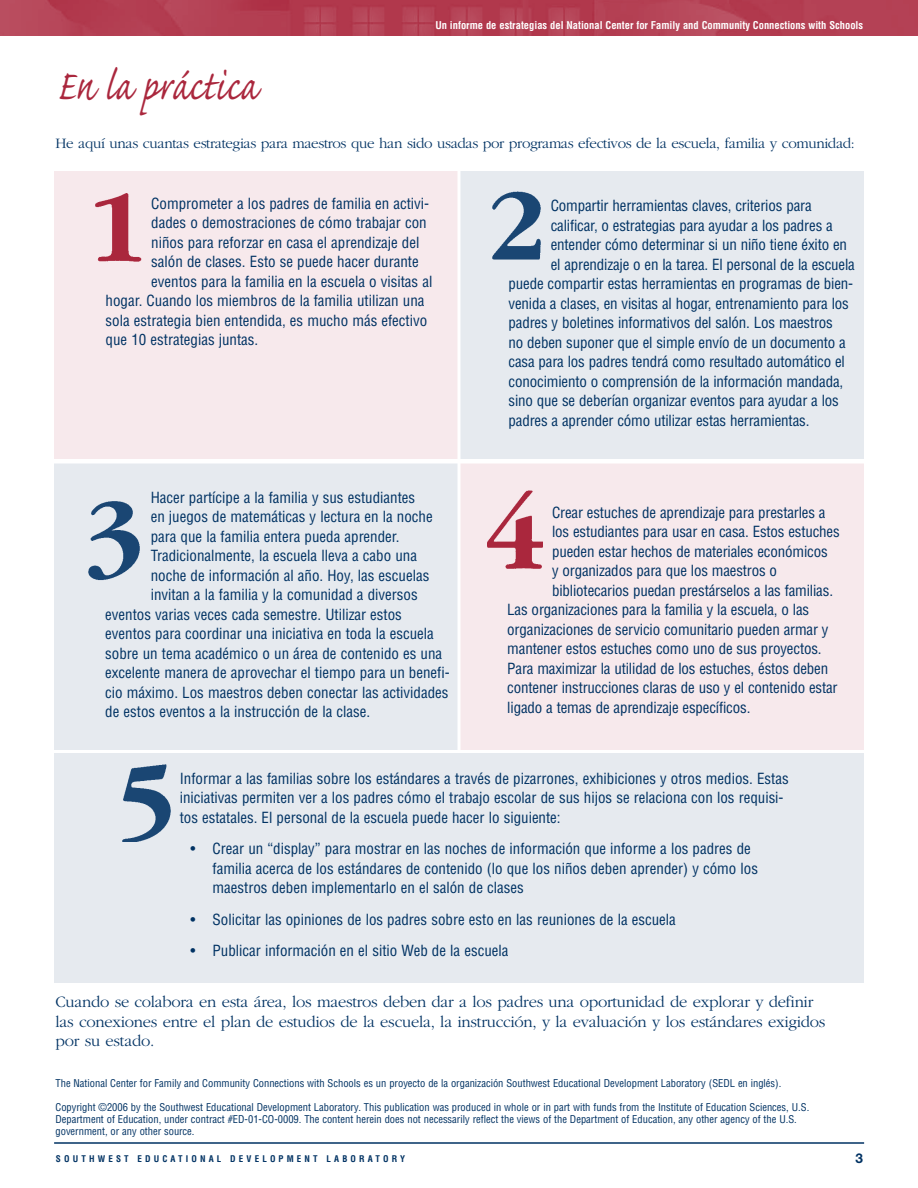
<style>
.page{position:relative;width:918px;height:1188px;background:#fff}
.page>*{position:absolute;margin:0;border:0;box-sizing:border-box;transform-origin:0 0}
.t1{font:54px "Caflisch Script MM";letter-spacing:.015em;color:#aa273d;scale:.8 1}
.t2{font:300 16.5px/19.5px "Garamond";letter-spacing:-.015em;color:#003263}
.t3{font:condensed 15px/19.5px "Helvetica";color:#003263}
.t4{font:300 15px "Garamond";letter-spacing:-.025em;color:#003263}
.t5{font:700 13.5px "Helvetica Neue";color:#003263}
.t6{font:condensed 10.5px/12px "Helvetica";color:#003263}
.t7{font:700 condensed 10.5px "Helvetica";color:#fff}
.t8{font:700 condensed 9px "Helvetica";letter-spacing:.35em;color:#003263}
</style>
<div class="page">
<div style="left:54px;top:751px;width:810px;height:232px;background:#e6eaef"></div>
<div style="left:461px;top:462px;width:403px;height:288px;background:#f7e9ec"></div>
<div style="left:54px;top:462px;width:405px;height:288px;background:#e6eaef"></div>
<div style="left:461px;top:171px;width:403px;height:288px;background:#e6eaef"></div>
<div style="left:54px;top:171px;width:405px;height:288px;background:#f7e9ec"></div>
<img style="left:0;top:0;width:918px;height:36px">
<hr style="left:54px;top:1142px;width:810px;height:2px;background:#003263">
<img style="left:492px;top:191px;width:49px;height:69px">
<img style="left:88px;top:501px;width:52px;height:80px">
<img style="left:95px;top:193px;width:47px;height:69px">
<img style="left:488px;top:490px;width:54px;height:79px">
<img style="left:122px;top:764px;width:49px;height:77px">
<hr style="left:42px;top:460px;width:840px;height:4px;background:#fff">
<hr style="left:42px;top:750px;width:840px;height:3px;background:#fff">
<hr style="left:458px;top:166px;width:2px;height:586px;background:#fff">
<h1 class="t1" style="left:57px;top:58px;width:251px">En la práctica</h1>
<p class="t7" style="left:435px;top:19px;width:429px">Un informe de estrategias del National Center for Family and Community Connections with Schools</p>
<p class="t4" style="left:56px;top:135px;width:801px">He aquí unas cuantas estrategias para maestros que han sido usadas por programas efectivos de la escuela, familia y comunidad:</p>
<p class="t3" style="left:151px;top:193px;width:279px">Comprometer a los padres de familia en activi-</p>
<p class="t3" style="left:151px;top:213px;width:277px">dades o demostraciones de cómo trabajar con</p>
<p class="t3" style="left:151px;top:232px;width:270px">niños para reforzar en casa el aprendizaje del</p>
<p class="t3" style="left:151px;top:252px;width:269px">salón de clases. Esto se puede hacer durante</p>
<p class="t3" style="left:151px;top:271px;width:283px">eventos para la familia en la escuela o visitas al</p>
<p class="t3" style="left:106px;top:291px;width:320px">hogar. Cuando los miembros de la familia utilizan una</p>
<p class="t3" style="left:106px;top:310px;width:323px">sola estrategia bien entendida, es mucho más efectivo</p>
<p class="t3" style="left:106px;top:330px;width:154px">que 10 estrategias juntas.</p>
<p class="t3" style="left:151px;top:487px;width:266px">Hacer partícipe a la familia y sus estudiantes</p>
<p class="t3" style="left:151px;top:507px;width:284px">en juegos de matemáticas y lectura en la noche</p>
<p class="t3" style="left:151px;top:526px;width:250px">para que la familia entera pueda aprender.</p>
<p class="t3" style="left:151px;top:546px;width:268px">Tradicionalmente, la escuela lleva a cabo una</p>
<p class="t3" style="left:151px;top:565px;width:280px">noche de información al año. Hoy, las escuelas</p>
<p class="t3" style="left:151px;top:585px;width:269px">invitan a la familia y la comunidad a diversos</p>
<p class="t3" style="left:105px;top:604px;width:298px">eventos varias veces cada semestre. Utilizar estos</p>
<p class="t3" style="left:105px;top:624px;width:330px">eventos para coordinar una iniciativa en toda la escuela</p>
<p class="t3" style="left:105px;top:643px;width:338px">sobre un tema académico o un área de contenido es una</p>
<p class="t3" style="left:105px;top:663px;width:346px">excelente manera de aprovechar el tiempo para un benefi-</p>
<p class="t3" style="left:105px;top:682px;width:345px">cio máximo. Los maestros deben conectar las actividades</p>
<p class="t3" style="left:105px;top:702px;width:266px">de estos eventos a la instrucción de la clase.</p>
<p class="t3" style="left:551px;top:196px;width:263px">Compartir herramientas claves, criterios para</p>
<p class="t3" style="left:551px;top:215px;width:284px">calificar, o estrategias para ayudar a los padres a</p>
<p class="t3" style="left:551px;top:235px;width:298px">entender cómo determinar si un niño tiene éxito en</p>
<p class="t3" style="left:551px;top:254px;width:306px">el aprendizaje o en la tarea. El personal de la escuela</p>
<p class="t3" style="left:509px;top:274px;width:346px">puede compartir estas herramientas en programas de bien-</p>
<p class="t3" style="left:509px;top:293px;width:342px">venida a clases, en visitas al hogar, entrenamiento para los</p>
<p class="t3" style="left:509px;top:313px;width:326px">padres y boletines informativos del salón. Los maestros</p>
<p class="t3" style="left:509px;top:332px;width:339px">no deben suponer que el simple envío de un documento a</p>
<p class="t3" style="left:509px;top:352px;width:338px">casa para los padres tendrá como resultado automático el</p>
<p class="t3" style="left:509px;top:371px;width:336px">conocimiento o comprensión de la información mandada,</p>
<p class="t3" style="left:509px;top:391px;width:332px">sino que se deberían organizar eventos para ayudar a los</p>
<p class="t3" style="left:509px;top:410px;width:302px">padres a aprender cómo utilizar estas herramientas.</p>
<p class="t3" style="left:552px;top:503px;width:275px">Crear estuches de aprendizaje para prestarles a</p>
<p class="t3" style="left:552px;top:522px;width:289px">los estudiantes para usar en casa. Estos estuches</p>
<p class="t3" style="left:552px;top:542px;width:277px">pueden estar hechos de materiales económicos</p>
<p class="t3" style="left:552px;top:561px;width:227px">y organizados para que los maestros o</p>
<p class="t3" style="left:552px;top:581px;width:283px">bibliotecarios puedan prestárselos a las familias.</p>
<p class="t3" style="left:507px;top:600px;width:303px">Las organizaciones para la familia y la escuela, o las</p>
<p class="t3" style="left:507px;top:620px;width:323px">organizaciones de servicio comunitario pueden armar y</p>
<p class="t3" style="left:507px;top:639px;width:316px">mantener estos estuches como uno de sus proyectos.</p>
<p class="t3" style="left:507px;top:659px;width:323px">Para maximizar la utilidad de los estuches, éstos deben</p>
<p class="t3" style="left:507px;top:678px;width:332px">contener instrucciones claras de uso y el contenido estar</p>
<p class="t3" style="left:507px;top:698px;width:245px">ligado a temas de aprendizaje específicos.</p>
<p class="t3" style="left:180px;top:769px;width:611px">Informar a las familias sobre los estándares a través de pizarrones, exhibiciones y otros medios. Estas iniciativas permiten ver a los padres cómo el trabajo escolar de sus hijos se relaciona con los requisi&shy;tos estatales. El personal de la escuela puede hacer lo siguiente:</p>
<p class="t3" style="left:213px;top:839px;width:547px;text-indent:-22px">• Crear un “display” para mostrar en las noches de información que informe a los padres de familia acerca de los estándares de contenido (lo que los niños deben aprender) y cómo los maestros deben implementarlo en el salón de clases</p>
<p class="t3" style="left:190px;top:910px;width:487px">• Solicitar las opiniones de los padres sobre esto en las reuniones de la escuela</p>
<p class="t3" style="left:190px;top:941px;width:320px">• Publicar información en el sitio Web de la escuela</p>
<p class="t2" style="left:56px;top:993px;width:771px">Cuando se colabora en esta área, los maestros deben dar a los padres una oportunidad de explorar y definir las conexiones entre el plan de estudios de la escuela, la instrucción, y la evaluación y los estándares exigidos por su estado.</p>
<p class="t6" style="left:56px;top:1077px;width:727px">The National Center for Family and Community Connections with Schools es un proyecto de la organización Southwest Educational Development Laboratory (SEDL en inglés).</p>
<p class="t6" style="left:56px;top:1101px;width:755px">Copyright ©2006 by the Southwest Educational Development Laboratory. This publication was produced in whole or in part with funds from the Institute of Education Sciences, U.S.<br>Department of Education, under contract #ED-01-CO-0009. The content herein does not necessarily reflect the views of the Department of Education, any other agency of the U.S. government, or any other source.</p>
<p class="t8" style="left:56px;top:1153px;width:351px">SOUTHWEST EDUCATIONAL DEVELOPMENT LABORATORY</p>
<p class="t5" style="left:855px;top:1149px;width:9px">3</p>
</div>
